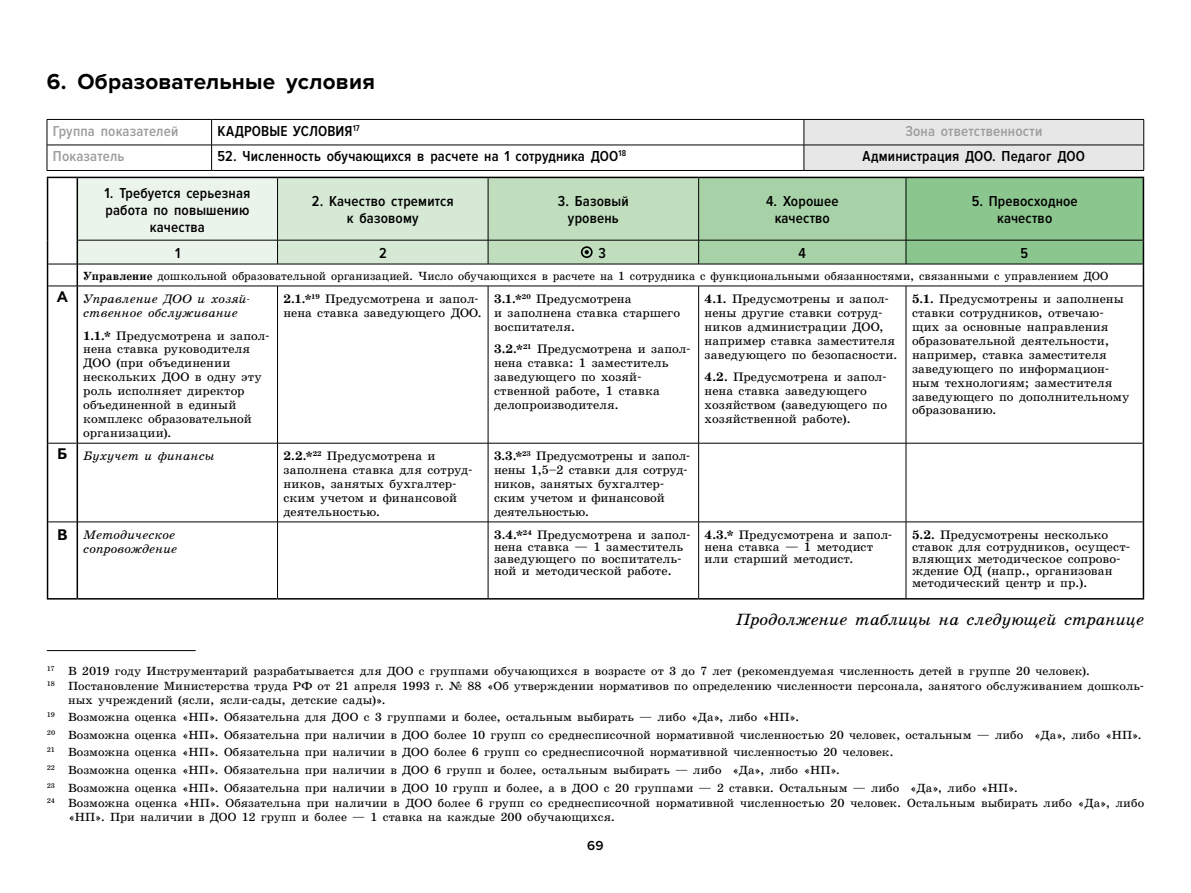
<style>
.page{position:relative;width:1191px;height:893px;background:#fff}
.page>*{position:absolute;margin:0;border:0;box-sizing:border-box;transform-origin:0 0}
.t1{font:700 22.5px "Proxima Nova";letter-spacing:.005em;color:#000}
.t2{font:italic 16.5px "School Book C San Pin";letter-spacing:-.01em;color:#000}
.t3{font:600 15px/17px "Proxima Nova Cond";letter-spacing:.01em;color:#000;text-align:center}
.t4{font:600 15px "Proxima Nova Cond";letter-spacing:.01em;color:#9d9d9c}
.t5{font:600 13.5px "Proxima Nova";color:#000}
.t6{font:12.45px/14px "School Book C San Pin";letter-spacing:.005em;color:#000}
.t7{font:italic 12.45px/14px "School Book C San Pin";color:#000}
.t8{font:12px/17.5px "School Book C San Pin";letter-spacing:.01em;color:#000}
.t9{font:12px "School Book C San Pin";letter-spacing:.01em;color:#000;scale:.94 1}
.s1{font-weight:700}
.s2{font-family:"Textbook New";font-weight:700;font-style:normal;font-size:15.3px}
</style>
<div class="page">
<hr style="left:47px;top:119px;width:165px;height:1px;background:#000">
<hr style="left:212px;top:119px;width:592px;height:1px;background:#000">
<hr style="left:47px;top:145px;width:165px;height:1px;background:#000">
<svg style="left:47px;top:120px;width:1px;height:50px"></svg>
<hr style="left:212px;top:145px;width:592px;height:1px;background:#000">
<svg style="left:211px;top:120px;width:1px;height:50px"></svg>
<div style="left:803px;top:119px;width:341px;height:51px;background:#e7e7e7"></div>
<hr style="left:47px;top:170px;width:165px;height:1px;background:#000">
<hr style="left:212px;top:170px;width:592px;height:1px;background:#000">
<hr style="left:804px;top:170px;width:340px;height:1px;background:#000">
<hr style="left:277px;top:286px;width:1px;height:157px;background:#000">
<hr style="left:488px;top:286px;width:1px;height:157px;background:#000">
<hr style="left:698px;top:286px;width:1px;height:157px;background:#000">
<hr style="left:905px;top:286px;width:1px;height:157px;background:#000">
<hr style="left:78px;top:443px;width:199px;height:1px;background:#000">
<hr style="left:277px;top:443px;width:211px;height:1px;background:#000">
<hr style="left:277px;top:443px;width:1px;height:79px;background:#000">
<hr style="left:488px;top:443px;width:210px;height:1px;background:#000">
<hr style="left:488px;top:443px;width:1px;height:79px;background:#000">
<hr style="left:698px;top:443px;width:208px;height:1px;background:#000">
<hr style="left:698px;top:443px;width:1px;height:79px;background:#000">
<hr style="left:906px;top:443px;width:236px;height:1px;background:#000">
<hr style="left:905px;top:443px;width:1px;height:79px;background:#000">
<hr style="left:277px;top:522px;width:1px;height:76px;background:#000">
<hr style="left:488px;top:522px;width:1px;height:76px;background:#000">
<hr style="left:698px;top:522px;width:1px;height:76px;background:#000">
<hr style="left:905px;top:522px;width:1px;height:76px;background:#000">
<hr style="left:1142px;top:264px;width:2px;height:22px;background:#000">
<svg style="left:48px;top:443px;width:29px;height:1px"></svg>
<hr style="left:77px;top:522px;width:1px;height:76px;background:#000">
<hr style="left:77px;top:286px;width:1px;height:157px;background:#000">
<hr style="left:1142px;top:286px;width:2px;height:157px;background:#000">
<hr style="left:1142px;top:443px;width:2px;height:79px;background:#000">
<hr style="left:1142px;top:522px;width:2px;height:76px;background:#000">
<hr style="left:906px;top:177px;width:238px;height:1px;background:#000">
<hr style="left:1142px;top:178px;width:2px;height:62px;background:#000">
<hr style="left:1142px;top:240px;width:2px;height:24px;background:#000">
<hr style="left:77px;top:443px;width:1px;height:79px;background:#000">
<hr style="left:47px;top:286px;width:1px;height:157px;background:#000">
<hr style="left:47px;top:443px;width:1px;height:79px;background:#000">
<hr style="left:47px;top:522px;width:1px;height:76px;background:#000">
<svg style="left:48px;top:522px;width:29px;height:1px"></svg>
<hr style="left:77px;top:522px;width:200px;height:1px;background:#000">
<hr style="left:277px;top:522px;width:211px;height:1px;background:#000">
<hr style="left:488px;top:522px;width:210px;height:1px;background:#000">
<hr style="left:698px;top:522px;width:208px;height:1px;background:#000">
<hr style="left:906px;top:522px;width:236px;height:1px;background:#000">
<hr style="left:47px;top:598px;width:30px;height:2px;background:#000">
<hr style="left:77px;top:598px;width:200px;height:2px;background:#000">
<hr style="left:277px;top:598px;width:211px;height:2px;background:#000">
<hr style="left:488px;top:598px;width:210px;height:2px;background:#000">
<hr style="left:698px;top:598px;width:208px;height:2px;background:#000">
<hr style="left:906px;top:598px;width:238px;height:2px;background:#000">
<svg style="left:47px;top:177px;width:1096px;height:110px"></svg>
<hr style="left:47px;top:650px;width:149px;height:1px;background:#000">
<h1 class="t1" style="left:47px;top:69px;width:330px">6. Образовательные условия</h1>
<p class="t4" style="left:53px;top:122px;width:127px">Группа показателей</p>
<p class="t3" style="left:218px;top:123px;width:144px">КАДРОВЫЕ УСЛОВИЯ<sup>17</sup></p>
<p class="t4" style="left:905px;top:122px;width:138px">Зона ответственности</p>
<p class="t4" style="left:53px;top:148px;width:73px">Показатель</p>
<p class="t3" style="left:218px;top:148px;width:410px">52. Численность обучающихся в расчете на 1 сотрудника ДОО<sup>18</sup></p>
<p class="t3" style="left:862px;top:148px;width:224px">Администрация ДОО. Педагог ДОО</p>
<p class="t3" style="left:104px;top:185px;width:147px">1. Требуется серьезная работа по повышению качества</p>
<p class="t3" style="left:312px;top:193px;width:143px">2. Качество стремится к базовому</p>
<p class="t3" style="left:558px;top:193px;width:72px">3. Базовый уровень</p>
<p class="t3" style="left:766px;top:193px;width:74px">4. Хорошее качество</p>
<p class="t3" style="left:971px;top:193px;width:107px">5. Превосходное качество</p>
<p class="t3" style="left:175px;top:245px;width:7px">1</p>
<p class="t3" style="left:379px;top:245px;width:9px">2</p>
<p class="t3" style="left:598px;top:245px;width:9px">3</p>
<p class="t3" style="left:798px;top:245px;width:9px">4</p>
<p class="t3" style="left:1020px;top:245px;width:9px">5</p>
<p class="t9" style="left:83px;top:269px;width:1092px"><span class="s1">Управление</span> дошкольной образовательной организацией. Число обучающихся в расчете на 1 сотрудника с функциональными обязанностями, связанными с управлением ДОО</p>
<p class="t7" style="left:83px;top:292px;width:168px;text-indent:-26px"><span class="s2">А</span> Управление ДОО и хозяй&shy;ственное обслуживание</p>
<p class="t6" style="left:83px;top:328px;width:188px"><span class="s1">1.1.*</span> Предусмотрена и запол&shy;нена ставка руководителя<br>ДОО (при объединении нескольких ДОО в одну эту роль исполняет директор объединенной в единый комплекс образовательной организации).</p>
<p class="t6" style="left:283px;top:292px;width:197px"><span class="s1">2.1.*</span><sup>19</sup> Предусмотрена и запол&shy;нена ставка заведующего ДОО.</p>
<p class="t6" style="left:494px;top:292px;width:188px"><span class="s1">3.1.*</span><sup>20</sup> Предусмотрена<br>и заполнена ставка старшего воспитателя.</p>
<p class="t6" style="left:494px;top:342px;width:198px"><span class="s1">3.2.*</span><sup>21</sup> Предусмотрена и запол&shy;нена ставка: 1 заместитель заведующего по хозяй&shy;ственной работе, 1 ставка делопроизводителя.</p>
<p class="t6" style="left:912px;top:292px;width:219px"><span class="s1">5.1.</span> Предусмотрены и заполнены ставки сотрудников, отвечаю&shy;щих за основные направления образовательной деятельности, например, ставка заместителя заведующего по информацион&shy;ным технологиям; заместителя заведующего по дополнительному образованию.</p>
<p class="t6" style="left:704px;top:292px;width:192px"><span class="s1">4.1.</span> Предусмотрены и запол&shy;нены другие ставки сотруд&shy;ников администрации ДОО, например ставка заместителя заведующего по безопасности.</p>
<p class="t6" style="left:704px;top:370px;width:184px"><span class="s1">4.2.</span> Предусмотрена и запол&shy;нена ставка заведующего хозяйством (заведующего по хозяйственной работе).</p>
<p class="t7" style="left:57px;top:449px;width:159px"><span class="s2">Б</span> Бухучет и финансы</p>
<p class="t6" style="left:283px;top:449px;width:190px"><span class="s1">2.2.*</span><sup>22</sup> Предусмотрена и заполнена ставка для сотруд&shy;ников, занятых бухгалтер&shy;ским учетом и финансовой деятельностью.</p>
<p class="t6" style="left:494px;top:449px;width:198px"><span class="s1">3.3.*</span><sup>23</sup> Предусмотрены и запол&shy;нены 1,5–2 ставки для сотруд&shy;ников, занятых бухгалтер&shy;ским учетом и финансовой деятельностью.</p>
<p class="t7" style="left:57px;top:528px;width:122px;text-align:right"><span class="s2">В</span> Методическое сопровождение</p>
<p class="t6" style="left:494px;top:529px;width:198px;line-height:12px"><span class="s1">3.4.*</span><sup>24</sup> Предусмотрена и запол&shy;нена ставка — 1 заместитель заведующего по воспитатель&shy;ной и методической работе.</p>
<p class="t6" style="left:704px;top:529px;width:189px;line-height:12px"><span class="s1">4.3.*</span> Предусмотрена и запол&shy;нена ставка — 1 методист или старший методист.</p>
<p class="t6" style="left:912px;top:529px;width:220px;line-height:12px"><span class="s1">5.2.</span> Предусмотрены несколько ставок для сотрудников, осущест&shy;вляющих методическое сопрово&shy;ждение ОД (напр. , организован методический центр и пр.).</p>
<h2 class="t2" style="left:736px;top:610px;width:410px">Продолжение таблицы на следующей странице</h2>
<p class="t8" style="left:47px;top:663px;width:1099px;line-height:15.6px"><sup>17</sup> В 2019 году Инструментарий разрабатывается для ДОО с группами обучающихся в возрасте от 3 до 7 лет (рекомендуемая численность детей в группе 20 человек).<br><sup>18</sup> Постановление Министерства труда РФ от 21 апреля 1993 г. № 88 «Об утверждении нормативов по определению численности персонала, занятого обслуживанием дошколь-</p>
<p class="t8" style="left:47px;top:691px;width:1094px;text-indent:21px">ных учреждений (ясли, ясли-сады, детские сады)».<br><sup>19</sup> Возможна оценка «НП». Обязательна для ДОО с 3 группами и более, остальным выбирать — либо «Да», либо «НП».<br><sup>20</sup> Возможна оценка «НП». Обязательна при наличии в ДОО более 10 групп со среднесписочной нормативной численностью 20 человек, остальным — либо «Да», либо «НП».<br><sup>21</sup> Возможна оценка «НП». Обязательна при наличии в ДОО более 6 групп со среднесписочной нормативной численностью 20 человек.<br><sup>22</sup> Возможна оценка «НП». Обязательна при наличии в ДОО 6 групп и более, остальным выбирать — либо «Да», либо «НП».<br><sup>23</sup> Возможна оценка «НП». Обязательна при наличии в ДОО 10 групп и более, а в ДОО с 20 группами — 2 ставки. Остальным — либо «Да», либо «НП».</p>
<p class="t8" style="left:68px;top:796px;width:1077px;line-height:13.5px;text-indent:-21px"><sup>24</sup> Возможна оценка «НП». Обязательна при наличии в ДОО более 6 групп со среднесписочной нормативной численностью 20 человек. Остальным выбирать либо «Да», либо «НП». При наличии в ДОО 12 групп и более — 1 ставка на каждые 200 обучающихся.</p>
<p class="t5" style="left:587px;top:838px;width:18px">69</p>
</div>
